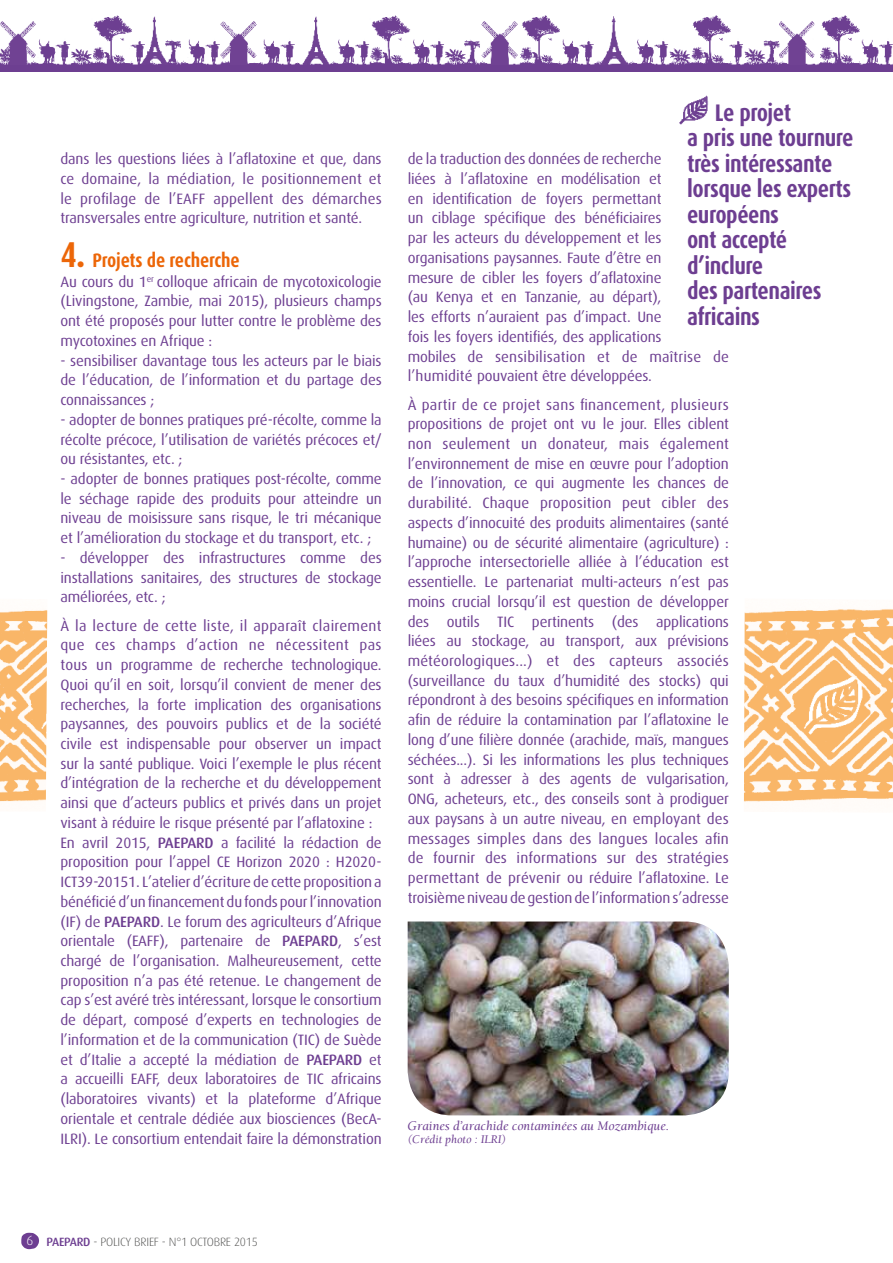
<style>
.page{position:relative;width:893px;height:1263px;background:#fff}
.page>*{position:absolute;margin:0;border:0;box-sizing:border-box;transform-origin:0 0}
.t1{font:700 24px/25.5px "Dax Condensed";letter-spacing:-.02em;color:#6d3e91}
.t2{font:700 19.5px "Dax Condensed";letter-spacing:-.01em;color:#ec6608}
.t3{font:15px/19.8px "Dax OT";letter-spacing:-.01em;color:#6d3e91;text-align:justify}
.t4{font:italic 13.5px "Berkeley";color:#6d3e91}
.t5{font:300 12px "Dax OT";letter-spacing:-.02em;color:#575756}
.t6{font:italic 12px "Berkeley";color:#6d3e91}
.s1{font-size:36px}
.s2{font-weight:500}
.s3{font-size:13.5px;color:#fff}
.s4{font-weight:500;color:#6d3e91}
</style>
<div class="page">
<img style="left:0;top:15px;width:893px;height:56px">
<svg style="left:21px;top:1232px;width:18px;height:17px"></svg>
<img style="left:0;top:610px;width:47px;height:192px">
<img style="left:744px;top:609px;width:149px;height:193px">
<img style="left:679px;top:95px;width:30px;height:30px">
<img style="left:408px;top:921px;width:321px;height:194px">
<p class="t3" style="left:60px;top:149px;width:323px">dans les questions liées à l’aflatoxine et que, dans ce domaine, la médiation, le positionnement et le profilage de l’EAFF appellent des démarches transversales entre agriculture, nutrition et santé.</p>
<h2 class="t2" style="left:60px;top:249px;width:181px"><span class="s1">4.</span> Projets de recherche</h2>
<p class="t3" style="left:60px;top:272px;width:323px">Au cours du 1<sup>er</sup> colloque africain de mycotoxicologie (Livingstone, Zambie, mai 2015), plusieurs champs ont été proposés pour lutter contre le problème des mycotoxines en Afrique :</p>
<p class="t3" style="left:60px;top:351px;width:323px">- sensibiliser davantage tous les acteurs par le biais de l’éducation, de l’information et du partage des connaissances ;</p>
<p class="t3" style="left:60px;top:410px;width:323px">- adopter de bonnes pratiques pré-récolte, comme la récolte précoce, l’utilisation de variétés précoces et/ ou résistantes, etc. ;</p>
<p class="t3" style="left:60px;top:469px;width:323px">- adopter de bonnes pratiques post-récolte, comme le séchage rapide des produits pour atteindre un niveau de moisissure sans risque, le tri mécanique et l’amélioration du stockage et du transport, etc. ;</p>
<p class="t3" style="left:60px;top:548px;width:323px">- développer des infrastructures comme des installations sanitaires, des structures de stockage améliorées, etc. ;</p>
<p class="t3" style="left:60px;top:616px;width:323px;text-align:left">À la lecture de cette liste, il apparaît clairement que ces champs d’action ne nécessitent pas tous un programme de recherche technologique.<br>Quoi qu’il en soit, lorsqu’il convient de mener des recherches, la forte implication des organisations paysannes, des pouvoirs publics et de la société civile est indispensable pour observer un impact sur la santé publique. Voici l’exemple le plus récent d’intégration de la recherche et du développement ainsi que d’acteurs publics et privés dans un projet visant à réduire le risque présenté par l’aflatoxine :<br>En avril 2015, <span class="s2">PAEPARD</span> a facilité la rédaction de proposition pour l’appel CE Horizon 2020 : H2020- ICT39-20151. L’atelier d’écriture de cette proposition a bénéficié d’un financement du fonds pour l’innovation (IF) de <span class="s2">PAEPARD</span>. Le forum des agriculteurs d’Afrique orientale (EAFF), partenaire de <span class="s2">PAEPARD</span>, s’est chargé de l’organisation. Malheureusement, cette proposition n’a pas été retenue. Le changement de cap s’est avéré très intéressant, lorsque le consortium de départ, composé d’experts en technologies de l’information et de la communication (TIC) de Suède et d’Italie a accepté la médiation de <span class="s2">PAEPARD</span> et a accueilli EAFF, deux laboratoires de TIC africains (laboratoires vivants) et la plateforme d’Afrique orientale et centrale dédiée aux biosciences (BecA-ILRI). Le consortium entendait faire la démonstration</p>
<h1 class="t1" style="left:687px;top:100px;width:168px;text-indent:28px">Le projet<br>a pris une tournure très intéressante lorsque les experts européens<br>ont accepté d’inclure<br>des partenaires africains</h1>
<p class="t3" style="left:408px;top:149px;width:323px;text-align:left">de la traduction des données de recherche<br>liées à l’aflatoxine en modélisation et<br>en identification de foyers permettant<br>un ciblage spécifique des bénéficiaires<br>par les acteurs du développement et les organisations paysannes. Faute d’être en<br>mesure de cibler les foyers d’aflatoxine<br>(au Kenya et en Tanzanie, au départ),<br>les efforts n’auraient pas d’impact. Une<br>fois les foyers identifiés, des applications<br>mobiles de sensibilisation et de maîtrise de l’humidité pouvaient être développées.</p>
<p class="t3" style="left:408px;top:395px;width:323px">À partir de ce projet sans financement, plusieurs propositions de projet ont vu le jour. Elles ciblent non seulement un donateur, mais également l’environnement de mise en œuvre pour l’adoption de l’innovation, ce qui augmente les chances de durabilité. Chaque proposition peut cibler des aspects d’innocuité des produits alimentaires (santé humaine) ou de sécurité alimentaire (agriculture) : l’approche intersectorielle alliée à l’éducation est essentielle. Le partenariat multi-acteurs n’est pas moins crucial lorsqu’il est question de développer des outils TIC pertinents (des applications liées au stockage, au transport, aux prévisions météorologiques...) et des capteurs associés (surveillance du taux d’humidité des stocks) qui répondront à des besoins spécifiques en information afin de réduire la contamination par l’aflatoxine le long d’une filière donnée (arachide, maïs, mangues séchées...). Si les informations les plus techniques sont à adresser à des agents de vulgarisation, ONG, acheteurs, etc., des conseils sont à prodiguer aux paysans à un autre niveau, en employant des messages simples dans des langues locales afin de fournir des informations sur des stratégies permettant de prévenir ou réduire l’aflatoxine. Le troisième niveau de gestion de l’information s’adresse</p>
<p class="t4" style="left:408px;top:1118px;width:263px">Graines d’arachide contaminées au Mozambique.</p>
<p class="t6" style="left:408px;top:1133px;width:100px">(Crédit photo : ILRI)</p>
<p class="t5" style="left:27px;top:1235px;width:233px"><span class="s3">6</span> <span class="s4">PAEPARD</span> - POLICY BRIEF - N°1 OCTOBRE 2015</p>
</div>
